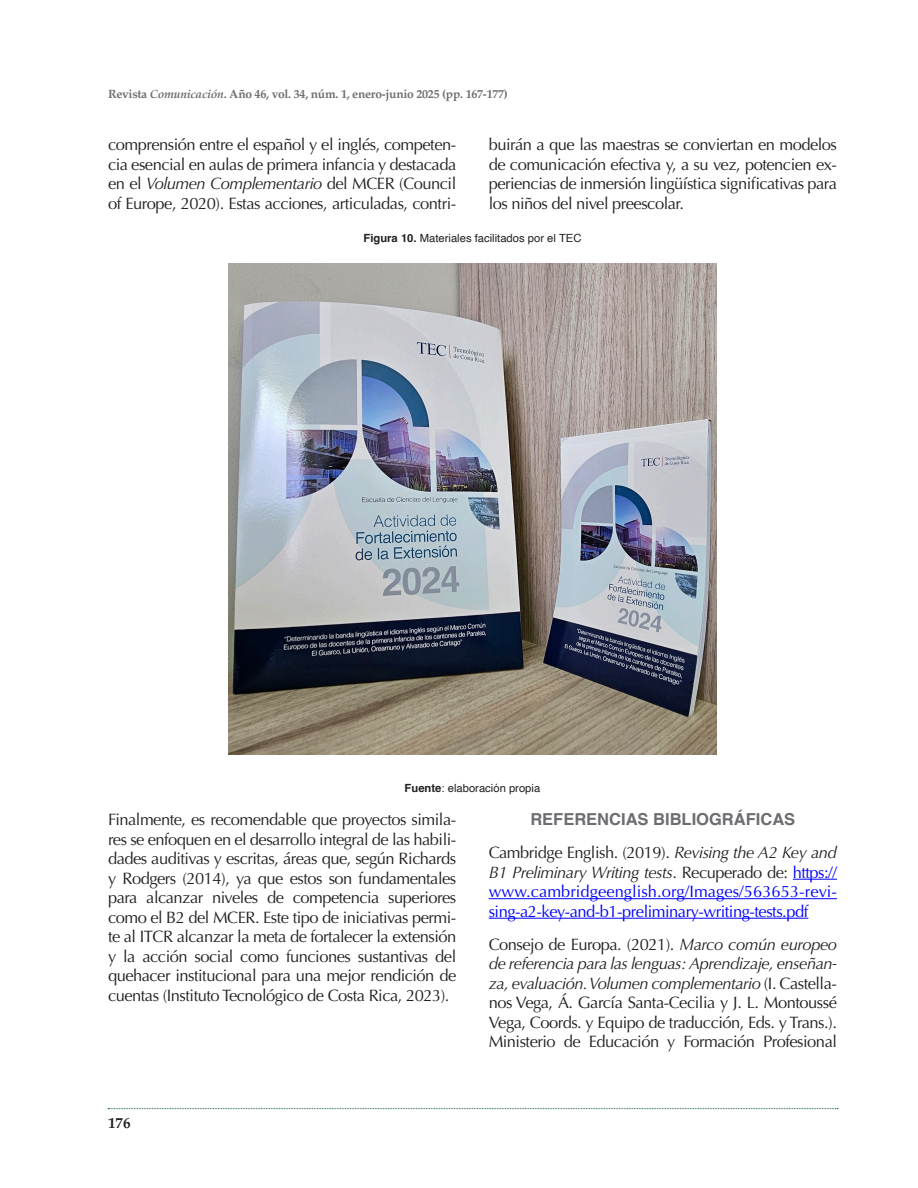
<style>
.page{position:relative;width:918px;height:1188px;background:#fff}
.page>*{position:absolute;margin:0;border:0;box-sizing:border-box;transform-origin:0 0}
.texto{font:16.5px/19.5px "Optima";letter-spacing:-.03em;color:#231f20;text-align:justify}
.texto-2{font:16.5px/19.5px "Optima";letter-spacing:-.03em;color:#00f;text-align:justify}
.Subtitulo{font:700 16.5px "Helvetica";color:#6c6d70}
.t1{font:700 15px "Palatino";color:#231f20}
.t2{font:700 12px "Palatino";letter-spacing:-.02em;color:#6c6d70}
.Pie_de_foto{font:11.25px "Helvetica";color:#231f20}
.s1{font-style:italic}
.s2{font-weight:700}
.s3{color:#231f20}
.s4{font-style:italic;color:#231f20}
</style>
<div class="page">
<svg style="left:108px;top:1108px;width:730px;height:1px"></svg>
<img style="left:228px;top:263px;width:489px;height:492px">
<hr style="left:793px;top:879px;width:44px;height:1px;background:#00f">
<hr style="left:489px;top:898px;width:348px;height:1px;background:#00f">
<hr style="left:489px;top:918px;width:319px;height:1px;background:#00f">
<p class="t2" style="left:108px;top:84px;width:401px">Revista <span class="s1">Comunicación</span>. Año 46, vol. 34, núm. 1, enero-junio 2025 (pp. 167-177)</p>
<p class="texto" style="left:108px;top:135px;width:350px">comprensión entre el español y el inglés, competen&shy;cia esencial en aulas de primera infancia y destacada en el <span class="s1">Volumen Complementario</span> del MCER (Council of Europe, 2020). Estas acciones, articuladas, contri-</p>
<p class="texto" style="left:489px;top:135px;width:350px">buirán a que las maestras se conviertan en modelos de comunicación efectiva y, a su vez, potencien ex&shy;periencias de inmersión lingüística significativas para los niños del nivel preescolar.</p>
<p class="Pie_de_foto" style="left:363px;top:229px;width:220px"><span class="s2">Figura 10.</span> Materiales facilitados por el TEC</p>
<p class="Pie_de_foto" style="left:405px;top:779px;width:137px"><span class="s2">Fuente</span>: elaboración propia</p>
<p class="texto" style="left:108px;top:810px;width:350px">Finalmente, es recomendable que proyectos simila&shy;res se enfoquen en el desarrollo integral de las habili&shy;dades auditivas y escritas, áreas que, según Richards y Rodgers (2014), ya que estos son fundamentales para alcanzar niveles de competencia superiores como el B2 del MCER. Este tipo de iniciativas permi&shy;te al ITCR alcanzar la meta de fortalecer la extensión y la acción social como funciones sustantivas del quehacer institucional para una mejor rendición de cuentas (Instituto Tecnológico de Costa Rica, 2023).</p>
<p class="Subtitulo" style="left:530px;top:809px;width:266px">REFERENCIAS BIBLIOGRÁFICAS</p>
<p class="texto-2" style="left:489px;top:843px;width:350px"><span class="s3">Cambridge English. (2019).</span> <span class="s4">Revising the A2 Key and B1 Preliminary Writing tests</span><span class="s3">. Recuperado de:</span> https:// www.cambridgeenglish.org/Images/563653-revi&shy;sing-a2-key-and-b1-preliminary-writing-tests.pdf</p>
<p class="texto" style="left:489px;top:934px;width:350px">Consejo de Europa. (2021). <span class="s1">Marco común europeo de referencia para las lenguas: Aprendizaje, enseñan&shy;za, evaluación. Volumen complementario</span> (I. Castella&shy;nos Vega, Á. García Santa-Cecilia y J. L. Montoussé Vega, Coords. y Equipo de traducción, Eds. y Trans.).<br>Ministerio de Educación y Formación Profesional</p>
<p class="t1" style="left:108px;top:1110px;width:24px">176</p>
</div>
